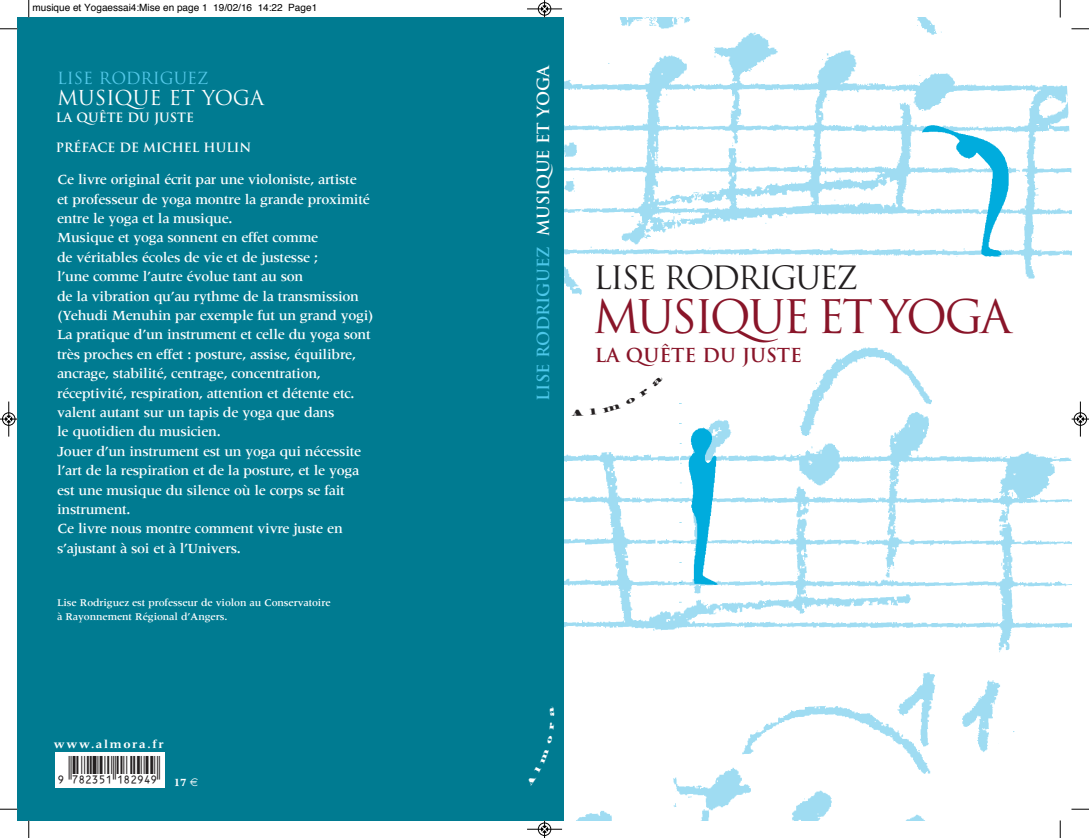
<style>
.page{position:relative;width:1089px;height:838px;background:#fff}
.page>*{position:absolute;margin:0;border:0;box-sizing:border-box;transform-origin:0 0}
.t1{font:45px "Trajan";letter-spacing:-.065em;color:#891529}
.t2{font:31.25px "Trajan";letter-spacing:-.065em;color:#231f20}
.t3{font:30px "Ean P30 Lfz";color:#231f20}
.t4{font:20px "Trajan";color:#fff}
.t5{font:700 18.75px "Trajan";color:#891529}
.t6{font:700 16.25px "Trajan";color:#4dc7e9}
.t7{font:16.25px "Trajan";color:#55c9e9}
.t8{font:500 14.38px/19.4px "Meridien";letter-spacing:-.02em;color:#fff}
.t9{font:700 12.5px "Trajan";color:#fff}
.t10{font:700 11.88px "Meridien";letter-spacing:.14em;color:#fff}
.t11{font:700 11.25px "Meridien";color:#fff}
.t12{font:500 10.62px/13.8px "Meridien";letter-spacing:-.01em;color:#fff}
.t13{font:10px "Helvetica";color:#000}
.s1{color:#fff}
</style>
<div class="page">
<img style="left:564px;top:18px;width:507px;height:802px">
<div style="left:18px;top:18px;width:546px;height:802px;background:#007b91"></div>
<div style="left:55px;top:752px;width:110px;height:35px;background:#fff"></div>
<div style="left:593px;top:265px;width:294px;height:72px;background:#fff"></div>
<img style="left:916px;top:74px;width:115px;height:212px">
<img style="left:679px;top:403px;width:48px;height:212px">
<svg style="left:28px;top:0;width:2px;height:17px"></svg>
<svg style="left:0;top:28px;width:18px;height:2px"></svg>
<svg style="left:1059px;top:0;width:2px;height:17px"></svg>
<svg style="left:1071px;top:28px;width:18px;height:2px"></svg>
<svg style="left:28px;top:820px;width:2px;height:17px"></svg>
<svg style="left:0;top:808px;width:18px;height:1px"></svg>
<svg style="left:1059px;top:820px;width:2px;height:17px"></svg>
<svg style="left:1071px;top:808px;width:18px;height:1px"></svg>
<div style="left:538px;top:2px;width:13px;height:14px;border:1px solid #fff;border-radius:50%"></div>
<hr style="left:527px;top:9px;width:35px;height:1px;background:#000">
<div style="left:538px;top:2px;width:13px;height:13px;border:1px solid #000;border-radius:50%"></div>
<svg style="left:541px;top:0;width:7px;height:18px"></svg>
<hr style="left:527px;top:828px;width:35px;height:1px;background:#000">
<div style="left:538px;top:822px;width:13px;height:13px;border:1px solid #000;border-radius:50%"></div>
<svg style="left:541px;top:820px;width:7px;height:17px"></svg>
<hr style="left:9px;top:401px;width:1px;height:35px;background:#000">
<div style="left:2px;top:412px;width:13px;height:13px;border:1px solid #000;border-radius:50%"></div>
<svg style="left:0;top:415px;width:18px;height:7px"></svg>
<div style="left:1073px;top:412px;width:14px;height:13px;border:1px solid #fff;border-radius:50%"></div>
<hr style="left:1080px;top:401px;width:1px;height:35px;background:#000">
<div style="left:1074px;top:412px;width:12px;height:13px;border:1px solid #000;border-radius:50%"></div>
<svg style="left:1071px;top:415px;width:18px;height:7px"></svg>
<svg style="left:572px;top:409px;width:11px;height:7px"></svg>
<svg style="left:589px;top:408px;width:7px;height:7px"></svg>
<svg style="left:602px;top:376px;width:61px;height:37px"></svg>
<p class="t13" style="left:32px;top:4px;width:286px">musique et Yogaessai4:Mise en page 1 19/02/16 14:22 Page1</p>
<p class="t7" style="left:57px;top:69px;width:153px">LISE RODRIGUEZ</p>
<h3 class="t4" style="left:57px;top:87px;width:209px">MUSIQUE ET YOGA</h3>
<p class="t9" style="left:56px;top:110px;width:140px">LA QUÊTE DU JUSTE</p>
<p class="t9" style="left:56px;top:140px;width:197px">PRÉFACE DE MICHEL HULIN</p>
<p class="t8" style="left:57px;top:171px;width:318px">Ce livre original écrit par une violoniste, artiste<br>et professeur de yoga montre la grande proximité entre le yoga et la musique.<br>Musique et yoga sonnent en effet comme<br>de véritables écoles de vie et de justesse ;<br>l’une comme l’autre évolue tant au son<br>de la vibration qu’au rythme de la transmission (Yehudi Menuhin par exemple fut un grand yogi)<br>La pratique d’un instrument et celle du yoga sont très proches en effet : posture, assise, équilibre, ancrage, stabilité, centrage, concentration, réceptivité, respiration, attention et détente etc. valent autant sur un tapis de yoga que dans<br>le quotidien du musicien.<br>Jouer d’un instrument est un yoga qui nécessite l’art de la respiration et de la posture, et le yoga est une musique du silence où le corps se fait instrument.<br>Ce livre nous montre comment vivre juste en s’ajustant à soi et à l’Univers.</p>
<p class="t12" style="left:57px;top:596px;width:275px">Lise Rodriguez est professeur de violon au Conservatoire à Rayonnement Régional d’Angers.</p>
<p class="t10" style="left:54px;top:738px;width:111px">www.almora.fr</p>
<h3 class="t3" style="left:58px;top:746px;width:103px">-:HSMDPB=V]W^Y^:</h3>
<p class="t11" style="left:174px;top:777px;width:14px">17</p>
<p class="t6" style="left:534px;top:400px;width:336px;rotate:-90deg">LISE RODRIGUEZ <span class="s1">MUSIQUE ET YOGA</span></p>
<h2 class="t2" style="left:593px;top:259px;width:266px">LISE RODRIGUEZ</h2>
<h1 class="t1" style="left:592px;top:291px;width:420px">MUSIQUE ET YOGA</h1>
<h3 class="t5" style="left:595px;top:344px;width:209px">LA QUÊTE DU JUSTE</h3>
</div>
